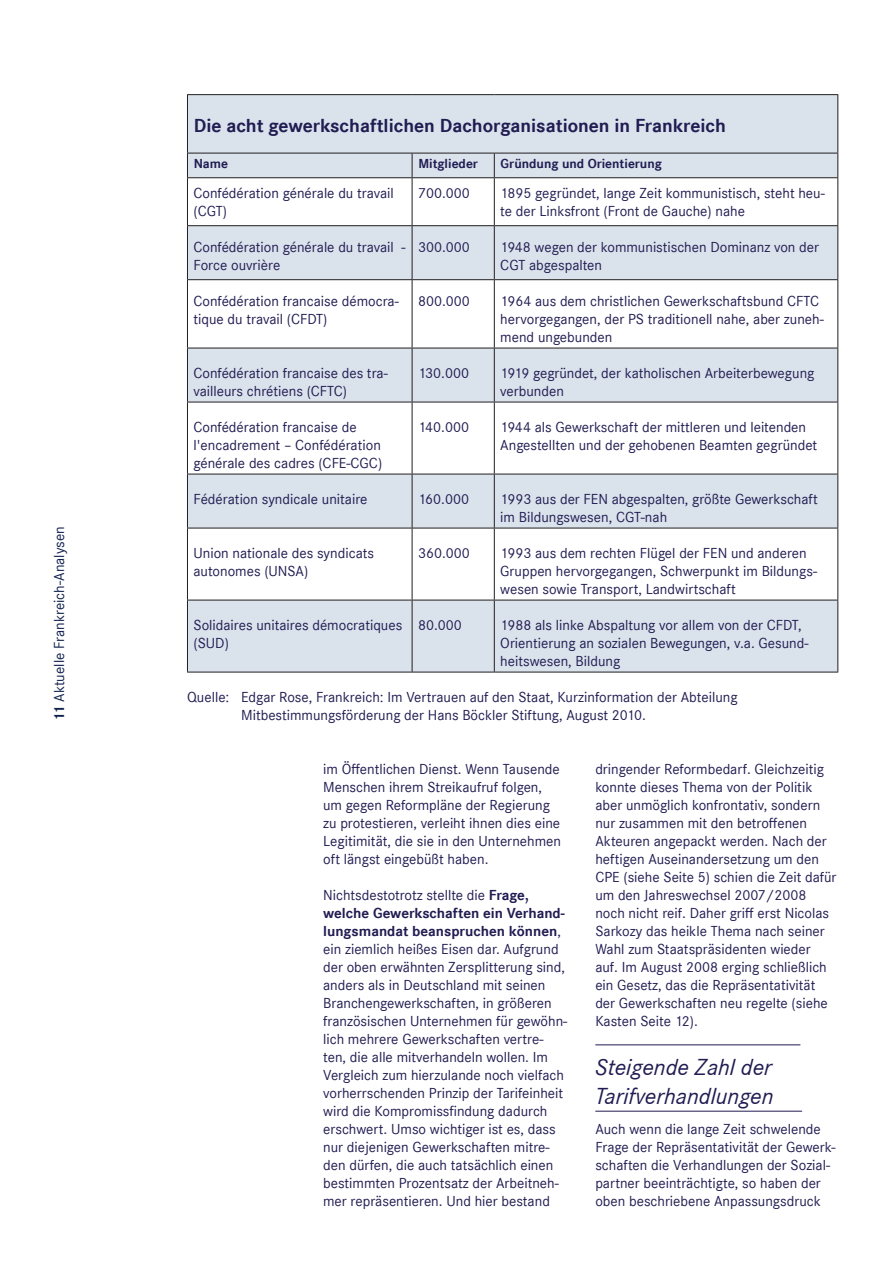
<style>
.page{position:relative;width:893px;height:1263px;background:#fff}
.page>*{position:absolute;margin:0;border:0;box-sizing:border-box;transform-origin:0 0}
.t1{font:italic 24px/28.8px "Corporate S";color:#211c52}
.t2{font:700 19.5px "Corporate S";color:#211c52}
.t3{font:15px/18px "Corporate S";color:#211c52}
.t4{font:15px "Corporate S";color:#11214e}
.t5{font:700 13.5px "Corporate S";color:#211c52}
.s1{font-weight:700}
</style>
<div class="page">
<svg style="left:188px;top:95px;width:649px;height:577px;fill:#dae2eb"></svg>
<hr style="left:187px;top:178px;width:1px;height:47px;background:#231f20">
<hr style="left:412px;top:178px;width:1px;height:47px;background:#231f20">
<hr style="left:494px;top:178px;width:1px;height:47px;background:#231f20">
<hr style="left:837px;top:178px;width:1px;height:47px;background:#231f20">
<hr style="left:187px;top:225px;width:225px;height:1px;background:#231f20">
<hr style="left:187px;top:226px;width:1px;height:53px;background:#231f20">
<hr style="left:412px;top:225px;width:82px;height:1px;background:#231f20">
<hr style="left:412px;top:226px;width:1px;height:53px;background:#231f20">
<hr style="left:494px;top:225px;width:344px;height:1px;background:#231f20">
<hr style="left:494px;top:226px;width:1px;height:53px;background:#231f20">
<hr style="left:837px;top:226px;width:1px;height:53px;background:#231f20">
<hr style="left:187px;top:279px;width:225px;height:1px;background:#231f20">
<hr style="left:187px;top:280px;width:1px;height:68px;background:#231f20">
<hr style="left:412px;top:279px;width:82px;height:1px;background:#231f20">
<hr style="left:412px;top:280px;width:1px;height:68px;background:#231f20">
<hr style="left:494px;top:279px;width:344px;height:1px;background:#231f20">
<hr style="left:494px;top:280px;width:1px;height:68px;background:#231f20">
<hr style="left:837px;top:280px;width:1px;height:68px;background:#231f20">
<hr style="left:187px;top:348px;width:225px;height:1px;background:#231f20">
<hr style="left:187px;top:348px;width:1px;height:54px;background:#231f20">
<hr style="left:412px;top:348px;width:82px;height:1px;background:#231f20">
<hr style="left:412px;top:348px;width:1px;height:54px;background:#231f20">
<hr style="left:494px;top:348px;width:344px;height:1px;background:#231f20">
<hr style="left:494px;top:348px;width:1px;height:54px;background:#231f20">
<hr style="left:837px;top:348px;width:1px;height:54px;background:#231f20">
<hr style="left:187px;top:402px;width:225px;height:1px;background:#231f20">
<hr style="left:187px;top:402px;width:1px;height:72px;background:#231f20">
<hr style="left:412px;top:402px;width:82px;height:1px;background:#231f20">
<hr style="left:412px;top:402px;width:1px;height:72px;background:#231f20">
<hr style="left:494px;top:402px;width:344px;height:1px;background:#231f20">
<hr style="left:494px;top:402px;width:1px;height:72px;background:#231f20">
<hr style="left:837px;top:402px;width:1px;height:72px;background:#231f20">
<hr style="left:187px;top:474px;width:225px;height:1px;background:#231f20">
<hr style="left:187px;top:474px;width:1px;height:54px;background:#231f20">
<hr style="left:412px;top:474px;width:82px;height:1px;background:#231f20">
<hr style="left:412px;top:474px;width:1px;height:54px;background:#231f20">
<hr style="left:494px;top:474px;width:344px;height:1px;background:#231f20">
<hr style="left:494px;top:474px;width:1px;height:54px;background:#231f20">
<hr style="left:837px;top:474px;width:1px;height:54px;background:#231f20">
<hr style="left:187px;top:528px;width:225px;height:1px;background:#231f20">
<hr style="left:187px;top:528px;width:1px;height:72px;background:#231f20">
<hr style="left:412px;top:528px;width:82px;height:1px;background:#231f20">
<hr style="left:412px;top:528px;width:1px;height:72px;background:#231f20">
<hr style="left:494px;top:528px;width:344px;height:1px;background:#231f20">
<hr style="left:494px;top:528px;width:1px;height:72px;background:#231f20">
<hr style="left:837px;top:528px;width:1px;height:72px;background:#231f20">
<hr style="left:187px;top:600px;width:225px;height:1px;background:#231f20">
<hr style="left:187px;top:600px;width:1px;height:72px;background:#231f20">
<hr style="left:412px;top:600px;width:82px;height:1px;background:#231f20">
<hr style="left:412px;top:600px;width:1px;height:72px;background:#231f20">
<hr style="left:494px;top:600px;width:344px;height:1px;background:#231f20">
<hr style="left:494px;top:600px;width:1px;height:72px;background:#231f20">
<hr style="left:837px;top:600px;width:1px;height:72px;background:#231f20">
<hr style="left:187px;top:672px;width:225px;height:1px;background:#231f20">
<hr style="left:412px;top:672px;width:82px;height:1px;background:#231f20">
<hr style="left:494px;top:672px;width:344px;height:1px;background:#231f20">
<hr style="left:187px;top:94px;width:225px;height:1px;background:#231f20">
<hr style="left:187px;top:95px;width:1px;height:58px;background:#231f20">
<hr style="left:412px;top:94px;width:82px;height:1px;background:#231f20">
<hr style="left:494px;top:94px;width:344px;height:1px;background:#231f20">
<hr style="left:837px;top:95px;width:1px;height:58px;background:#231f20">
<hr style="left:187px;top:153px;width:225px;height:1px;background:#231f20">
<svg style="left:187px;top:153px;width:1px;height:24px"></svg>
<hr style="left:412px;top:153px;width:82px;height:1px;background:#231f20">
<svg style="left:412px;top:153px;width:1px;height:24px"></svg>
<hr style="left:494px;top:153px;width:344px;height:1px;background:#231f20">
<svg style="left:494px;top:153px;width:1px;height:24px"></svg>
<svg style="left:837px;top:153px;width:1px;height:24px"></svg>
<hr style="left:187px;top:177px;width:225px;height:1px;background:#231f20">
<hr style="left:412px;top:177px;width:82px;height:1px;background:#231f20">
<hr style="left:494px;top:177px;width:344px;height:1px;background:#231f20">
<hr style="left:595px;top:1111px;width:207px;height:1px;background:#211c52">
<hr style="left:595px;top:1044px;width:205px;height:1px;background:#211c52">
<p class="t4" style="left:50px;top:721px;width:196px;rotate:-90deg"><span class="s1">11</span> Aktuelle Frankreich-Analysen</p>
<h2 class="t2" style="left:194px;top:114px;width:534px">Die acht gewerkschaftlichen Dachorganisationen in Frankreich</h2>
<p class="t5" style="left:194px;top:156px;width:36px">Name</p>
<p class="t5" style="left:418px;top:156px;width:61px">Mitglieder</p>
<p class="t5" style="left:501px;top:156px;width:163px">Gründung und Orientierung</p>
<p class="t3" style="left:193px;top:184px;width:202px">Confédération générale du travail (CGT)</p>
<p class="t3" style="left:418px;top:184px;width:53px">700.000</p>
<p class="t3" style="left:500px;top:184px;width:326px">1895 gegründet, lange Zeit kommunistisch, steht heu&shy;te der Linksfront (Front de Gauche) nahe</p>
<p class="t3" style="left:193px;top:238px;width:214px">Confédération générale du travail -<br>Force ouvrière</p>
<p class="t3" style="left:418px;top:238px;width:53px">300.000</p>
<p class="t3" style="left:500px;top:238px;width:320px">1948 wegen der kommunistischen Dominanz von der<br>CGT abgespalten</p>
<p class="t3" style="left:193px;top:292px;width:207px">Confédération francaise démocra&shy;tique du travail (CFDT)</p>
<p class="t3" style="left:418px;top:292px;width:53px">800.000</p>
<p class="t3" style="left:500px;top:292px;width:325px">1964 aus dem christlichen Gewerkschaftsbund CFTC hervorgegangen, der PS traditionell nahe, aber zuneh&shy;mend ungebunden</p>
<p class="t3" style="left:193px;top:364px;width:196px">Confédération francaise des tra&shy;vailleurs chrétiens (CFTC)</p>
<p class="t3" style="left:418px;top:364px;width:52px">130.000</p>
<p class="t3" style="left:500px;top:364px;width:316px">1919 gegründet, der katholischen Arbeiterbewegung verbunden</p>
<p class="t3" style="left:193px;top:418px;width:190px">Confédération francaise de l'encadrement – Confédération générale des cadres (CFE-CGC)</p>
<p class="t3" style="left:418px;top:418px;width:52px">140.000</p>
<p class="t3" style="left:500px;top:418px;width:318px">1944 als Gewerkschaft der mittleren und leitenden<br>Angestellten und der gehobenen Beamten gegründet</p>
<p class="t3" style="left:193px;top:490px;width:176px">Fédération syndicale unitaire</p>
<p class="t3" style="left:418px;top:490px;width:52px">160.000</p>
<p class="t3" style="left:500px;top:490px;width:319px">1993 aus der FEN abgespalten, größte Gewerkschaft im Bildungswesen, CGT-nah</p>
<p class="t3" style="left:193px;top:544px;width:182px">Union nationale des syndicats autonomes (UNSA)</p>
<p class="t3" style="left:418px;top:544px;width:53px">360.000</p>
<p class="t3" style="left:500px;top:544px;width:318px">1993 aus dem rechten Flügel der FEN und anderen<br>Gruppen hervorgegangen, Schwerpunkt im Bildungs&shy;wesen sowie Transport, Landwirtschaft</p>
<p class="t3" style="left:193px;top:616px;width:210px">Solidaires unitaires démocratiques (SUD)</p>
<p class="t3" style="left:418px;top:616px;width:45px">80.000</p>
<p class="t3" style="left:500px;top:616px;width:310px">1988 als linke Abspaltung vor allem von der CFDT,<br>Orientierung an sozialen Bewegungen, v.a. Gesund&shy;heitswesen, Bildung</p>
<p class="t3" style="left:241px;top:689px;width:498px;text-indent:-54px">Quelle: Edgar Rose, Frankreich: Im Vertrauen auf den Staat, Kurzinformation der Abteilung<br>Mitbestimmungsförderung der Hans Böckler Stiftung, August 2010.</p>
<p class="t3" style="left:323px;top:760px;width:239px">im Öffentlichen Dienst. Wenn Tausende Menschen ihrem Streikaufruf folgen, um gegen Reformpläne der Regierung zu protestieren, verleiht ihnen dies eine Legitimität, die sie in den Unternehmen oft längst eingebüßt haben.</p>
<p class="t3" style="left:323px;top:886px;width:246px">Nichtsdestotrotz stellte die <span class="s1">Frage, welche Gewerkschaften ein Verhand&shy;lungsmandat beanspruchen können</span>, ein ziemlich heißes Eisen dar. Aufgrund der oben erwähnten Zersplitterung sind, anders als in Deutschland mit seinen Branchengewerkschaften, in größeren französischen Unternehmen für gewöhn&shy;lich mehrere Gewerkschaften vertre&shy;ten, die alle mitverhandeln wollen. Im Vergleich zum hierzulande noch vielfach vorherrschenden Prinzip der Tarifeinheit wird die Kompromissfindung dadurch erschwert. Umso wichtiger ist es, dass nur diejenigen Gewerkschaften mitre&shy;den dürfen, die auch tatsächlich einen bestimmten Prozentsatz der Arbeitneh&shy;mer repräsentieren. Und hier bestand</p>
<p class="t3" style="left:595px;top:760px;width:243px">dringender Reformbedarf. Gleichzeitig konnte dieses Thema von der Politik aber unmöglich konfrontativ, sondern nur zusammen mit den betroffenen Akteuren angepackt werden. Nach der heftigen Auseinandersetzung um den CPE (siehe Seite 5) schien die Zeit dafür um den Jahreswechsel 2007/2008 noch nicht reif. Daher griff erst Nicolas Sarkozy das heikle Thema nach seiner Wahl zum Staatspräsidenten wieder auf. Im August 2008 erging schließlich ein Gesetz, das die Repräsentativität der Gewerkschaften neu regelte (siehe Kasten Seite 12).</p>
<h1 class="t1" style="left:595px;top:1053px;width:180px">Steigende Zahl der<br>Tarifverhandlungen</h1>
<p class="t3" style="left:595px;top:1120px;width:242px">Auch wenn die lange Zeit schwelende Frage der Repräsentativität der Gewerk&shy;schaften die Verhandlungen der Sozial&shy;partner beeinträchtigte, so haben der oben beschriebene Anpassungsdruck</p>
</div>
